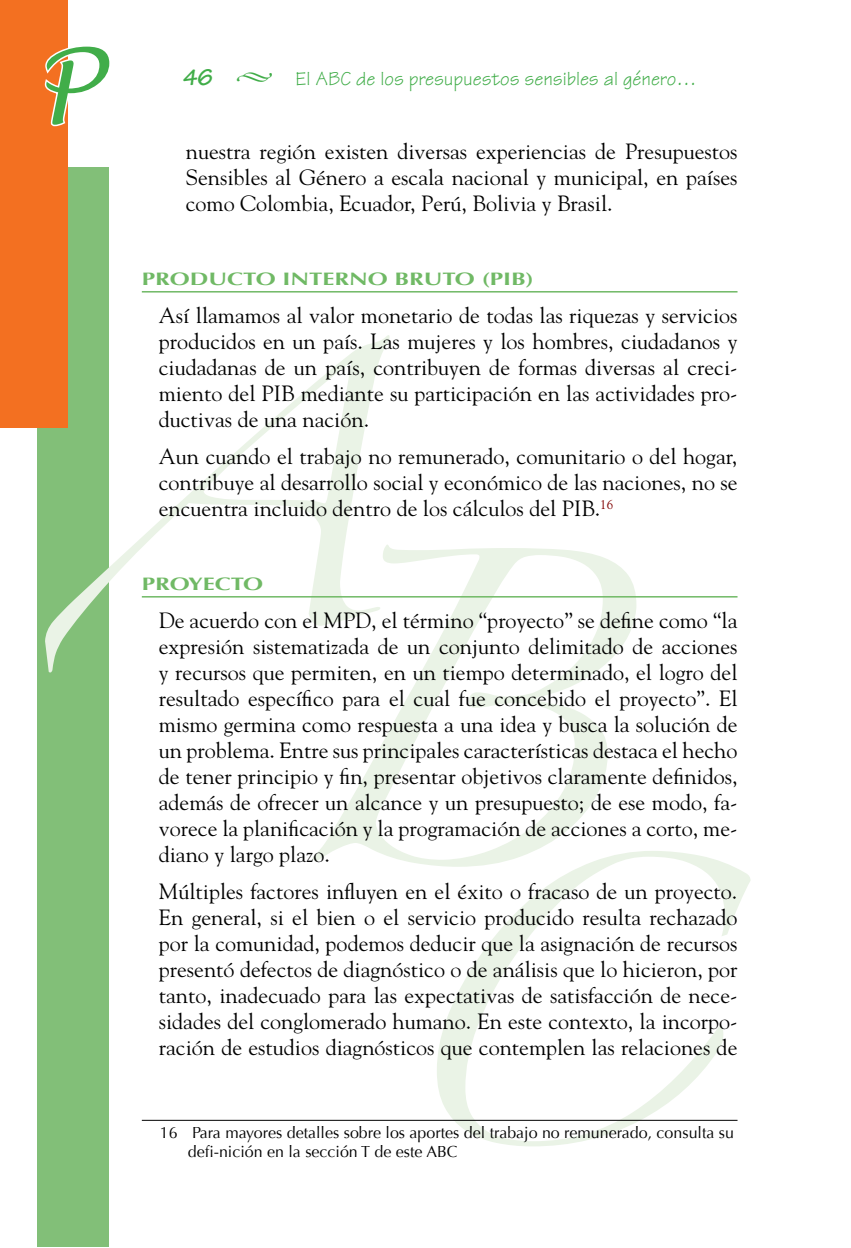
<style>
.page{position:relative;width:851px;height:1248px;background:#fff}
.page>*{position:absolute;margin:0;border:0;box-sizing:border-box;transform-origin:0 0}
.t1{font:italic 96px "Lucida Handwriting";color:#41ad49}
.t2{font:italic 700 24px "Tekton";color:#41ad49}
.t3{font:22px/26px "Goudy";color:#000;text-align:justify}
.t4{font:20px "Tekton";color:#41ad49}
.t5{font:700 18px "Optima";color:#70b965;scale:1.33 1}
.t6{font:16px/19.2px "Optima";color:#000}
</style>
<div class="page">
<div style="left:37px;top:167px;width:71px;height:1079px;background:#82bf78"></div>
<svg style="left:312px;top:547px;width:324px;height:319px"></svg>
<svg style="left:45px;top:334px;width:344px;height:339px"></svg>
<svg style="left:437px;top:850px;width:313px;height:296px"></svg>
<div style="left:0;top:0;width:68px;height:427px;background:#f37021"></div>
<svg style="left:44px;top:48px;width:24px;height:79px"></svg>
<hr style="left:142px;top:1119px;width:595px;height:1px;background:#000">
<hr style="left:142px;top:291px;width:595px;height:1px;background:#70b965">
<hr style="left:142px;top:596px;width:595px;height:1px;background:#70b965">
<h1 class="t1" style="left:36px;top:26px;width:67px">P</h1>
<p class="t2" style="left:183px;top:63px;width:9px">46</p>
<p class="t4" style="left:236px;top:67px;width:462px">◆ El ABC de los presupuestos sensibles al género…</p>
<p class="t3" style="left:186px;top:138px;width:553px">nuestra región existen diversas experiencias de Presupuestos Sensibles al Género a escala nacional y municipal, en países como Colombia, Ecuador, Perú, Bolivia y Brasil.</p>
<p class="t5" style="left:142px;top:269px;width:296px">PRODUCTO INTERNO BRUTO (PIB)</p>
<p class="t3" style="left:159px;top:301px;width:580px">Así llamamos al valor monetario de todas las riquezas y servicios producidos en un país. Las mujeres y los hombres, ciudadanos y ciudadanas de un país, contribuyen de formas diversas al creci&shy;miento del PIB mediante su participación en las actividades pro&shy;ductivas de una nación.</p>
<p class="t3" style="left:159px;top:443px;width:580px">Aun cuando el trabajo no remunerado, comunitario o del hogar, contribuye al desarrollo social y económico de las naciones, no se encuentra incluido dentro de los cálculos del PIB.<sup>16</sup></p>
<p class="t5" style="left:142px;top:573px;width:93px">PROYECTO</p>
<p class="t3" style="left:159px;top:606px;width:580px">De acuerdo con el MPD, el término “proyecto” se define como “la expresión sistematizada de un conjunto delimitado de acciones y recursos que permiten, en un tiempo determinado, el logro del resultado específico para el cual fue concebido el proyecto”. El mismo germina como respuesta a una idea y busca la solución de un problema. Entre sus principales características destaca el hecho de tener principio y fin, presentar objetivos claramente definidos, además de ofrecer un alcance y un presupuesto; de ese modo, fa&shy;vorece la planificación y la programación de acciones a corto, me&shy;diano y largo plazo.</p>
<p class="t3" style="left:159px;top:877px;width:580px">Múltiples factores influyen en el éxito o fracaso de un proyecto.<br>En general, si el bien o el servicio producido resulta rechazado por la comunidad, podemos deducir que la asignación de recursos presentó defectos de diagnóstico o de análisis que lo hicieron, por tanto, inadecuado para las expectativas de satisfacción de nece&shy;sidades del conglomerado humano. En este contexto, la incorpo&shy;ración de estudios diagnósticos que contemplen las relaciones de</p>
<p class="t6" style="left:188px;top:1122px;width:547px;text-indent:-28px">16 Para mayores detalles sobre los aportes del trabajo no remunerado, consulta su defi-nición en la sección T de este ABC</p>
</div>
